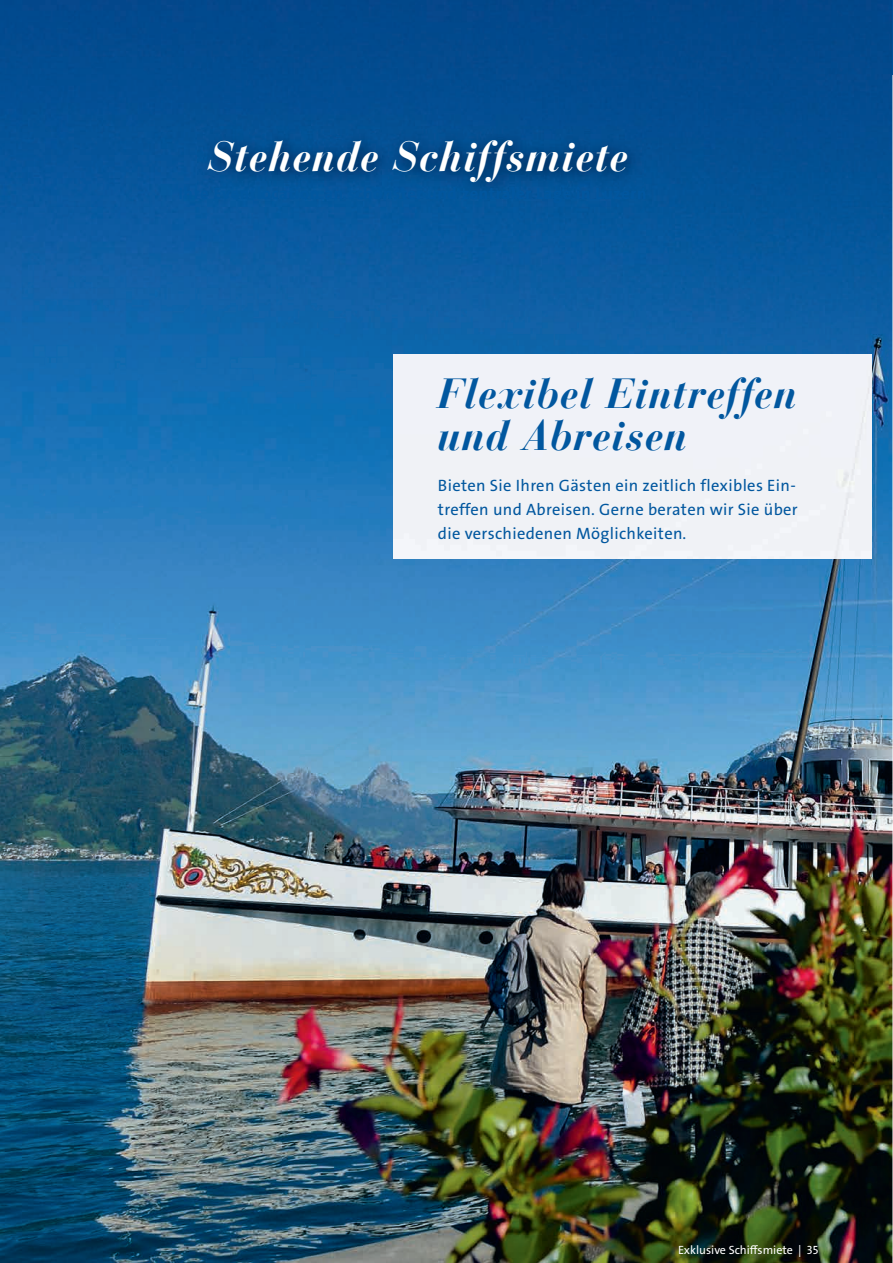
<style>
.page{position:relative;width:893px;height:1263px;background:#fff}
.page>*{position:absolute;margin:0;border:0;box-sizing:border-box;transform-origin:0 0}
.t1{font:italic 700 42px/42px "Bauer Bodoni";letter-spacing:.01em;color:#01579f}
.t2{font:italic 700 42px "Bauer Bodoni";letter-spacing:.015em;color:#fff}
.t3{font:16.5px/24px "The Sans Os F";letter-spacing:.02em;color:#01579f;text-align:justify}
.t4{font:12px "The Sans Os F";color:#fff}
</style>
<div class="page">
<img style="left:0;top:0;width:892px;height:1263px">
<img style="left:198px;top:129px;width:446px;height:69px">
<div style="left:393px;top:354px;width:479px;height:205px;background:#f0f2f8"></div>
<h1 class="t2" style="left:208px;top:130px;width:422px">Stehende Schiffsmiete</h1>
<h1 class="t1" style="left:438px;top:373px;width:361px">Flexibel Eintreffen und Abreisen</h1>
<p class="t3" style="left:438px;top:473px;width:361px">Bieten Sie Ihren Gästen ein zeitlich flexibles Ein&shy;treffen und Abreisen. Gerne beraten wir Sie über die verschiedenen Möglichkeiten.</p>
<p class="t4" style="left:678px;top:1242px;width:142px">Exklusive Schiffsmiete | 35</p>
</div>
